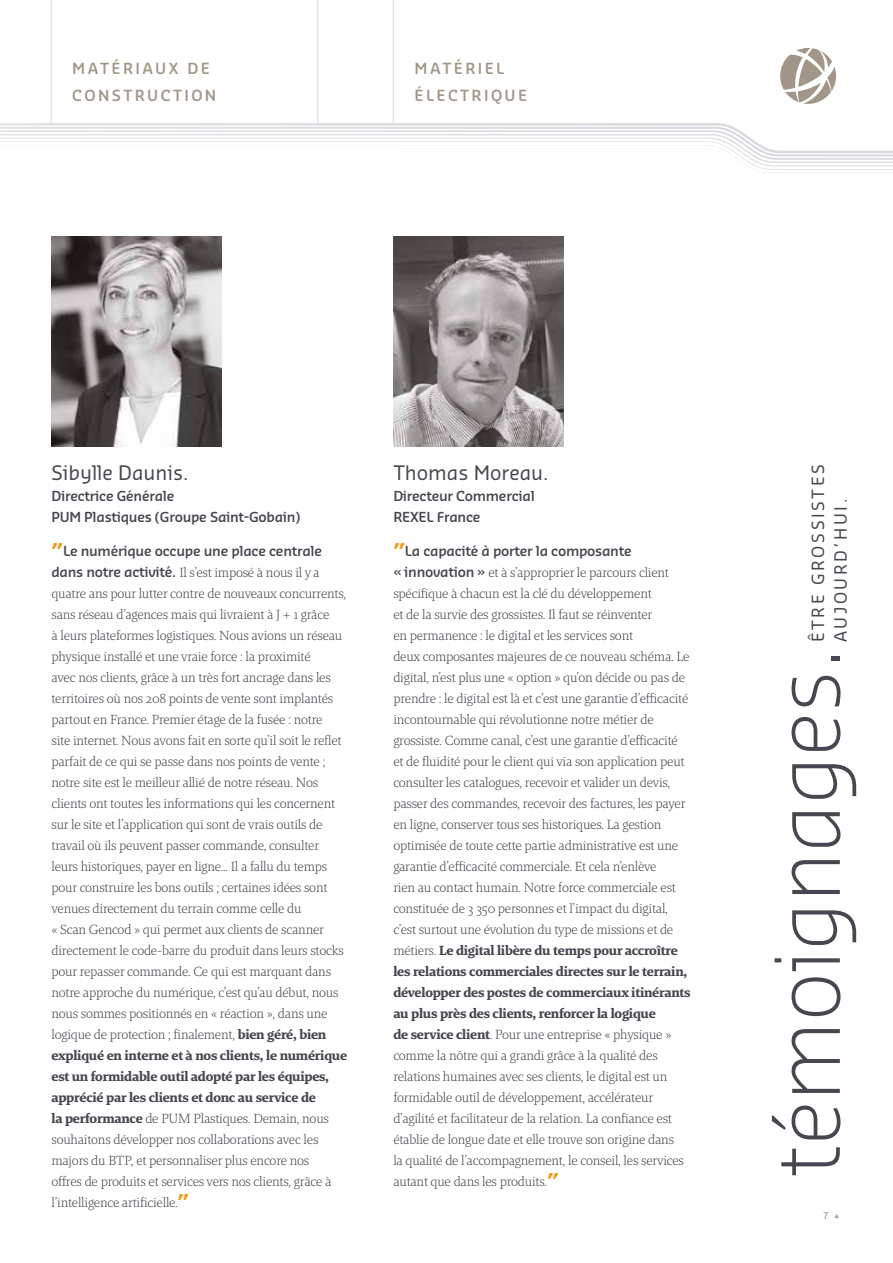
<style>
.page{position:relative;width:893px;height:1263px;background:#fff}
.page>*{position:absolute;margin:0;border:0;box-sizing:border-box;transform-origin:0 0}
.t1{font:300 87px "Sansa Pro";color:#48464f}
.t2{font:19.5px "Sansa Pro";color:#48464f}
.t3{font:16.5px/22.5px "Sansa Pro";letter-spacing:.16em;color:#48464f}
.t4{font:600 15px/27px "Sansa Pro";letter-spacing:.16em;color:#a19688}
.t5{font:300 13.5px/21px "Brando";letter-spacing:-.02em;color:#48464f}
.t6{font:600 13.5px/21px "Sansa Pro";letter-spacing:-.02em;color:#48464f}
.t7{font:600 9px "Sansa Pro";color:#a3a2ab}
.s1{font-size:24px;color:#f49712}
.s2{font-family:"Sansa Pro";font-weight:600}
.s3{font-weight:700}
.s4{font-family:"Sansa Pro";font-weight:600;font-size:24px;color:#f49712}
</style>
<div class="page">
<svg style="left:780px;top:48px;width:56px;height:56px"></svg>
<hr style="left:51px;top:0;width:1px;height:124px;background:#dad9de">
<img style="left:52px;top:236px;width:170px;height:211px">
<img style="left:394px;top:236px;width:170px;height:211px">
<svg style="left:0;top:123px;width:893px;height:47px"></svg>
<hr style="left:393px;top:0;width:1px;height:124px;background:#dad9de">
<hr style="left:317px;top:0;width:1px;height:124px;background:#dad9de">
<p class="t4" style="left:72px;top:54px;width:146px">MATÉRIAUX DE<br>CONSTRUCTION</p>
<p class="t4" style="left:415px;top:54px;width:114px">MATÉRIEL<br>ÉLECTRIQUE</p>
<h2 class="t2" style="left:51px;top:460px;width:139px">Sibylle Daunis.</h2>
<p class="t6" style="left:51px;top:485px;width:251px">Directrice Générale<br>PUM Plastiques (Groupe Saint-Gobain)</p>
<p class="t6" style="left:51px;top:540px;width:272px"><span class="s1">”</span>Le numérique occupe une place centrale</p>
<p class="t5" style="left:51px;top:562px;width:297px"><span class="s2">dans notre activité.</span> Il s’est imposé à nous il y a quatre ans pour lutter contre de nouveaux concurrents, sans réseau d’agences mais qui livraient à J + 1 grâce<br>à leurs plateformes logistiques. Nous avions un réseau physique installé et une vraie force : la proximité<br>avec nos clients, grâce à un très fort ancrage dans les territoires où nos 208 points de vente sont implantés partout en France. Premier étage de la fusée : notre<br>site internet. Nous avons fait en sorte qu’il soit le reflet parfait de ce qui se passe dans nos points de vente ; notre site est le meilleur allié de notre réseau. Nos clients ont toutes les informations qui les concernent sur le site et l’application qui sont de vrais outils de travail où ils peuvent passer commande, consulter leurs historiques, payer en ligne… Il a fallu du temps pour construire les bons outils ; certaines idées sont venues directement du terrain comme celle du<br>« Scan Gencod » qui permet aux clients de scanner directement le code-barre du produit dans leurs stocks pour repasser commande. Ce qui est marquant dans notre approche du numérique, c’est qu’au début, nous nous sommes positionnés en « réaction », dans une logique de protection ; finalement, <span class="s3">bien géré, bien expliqué en interne et à nos clients, le numérique est un formidable outil adopté par les équipes, apprécié par les clients et donc au service de<br>la performance</span> de PUM Plastiques. Demain, nous souhaitons développer nos collaborations avec les majors du BTP, et personnaliser plus encore nos<br>offres de produits et services vers nos clients, grâce à l’intelligence artificielle.<span class="s4">”</span></p>
<h2 class="t2" style="left:393px;top:460px;width:157px">Thomas Moreau.</h2>
<p class="t6" style="left:393px;top:485px;width:143px">Directeur Commercial<br>REXEL France</p>
<p class="t6" style="left:393px;top:540px;width:240px"><span class="s1">”</span>La capacité à porter la composante</p>
<p class="t5" style="left:393px;top:562px;width:299px"><span class="s2">« innovation »</span> et à s’approprier le parcours client spécifique à chacun est la clé du développement<br>et de la survie des grossistes. Il faut se réinventer<br>en permanence : le digital et les services sont<br>deux composantes majeures de ce nouveau schéma. Le digital, n’est plus une « option » qu’on décide ou pas de prendre : le digital est là et c’est une garantie d’efficacité incontournable qui révolutionne notre métier de grossiste. Comme canal, c’est une garantie d’efficacité et de fluidité pour le client qui via son application peut consulter les catalogues, recevoir et valider un devis, passer des commandes, recevoir des factures, les payer en ligne, conserver tous ses historiques. La gestion optimisée de toute cette partie administrative est une garantie d’efficacité commerciale. Et cela n’enlève<br>rien au contact humain. Notre force commerciale est constituée de 3 350 personnes et l’impact du digital, c’est surtout une évolution du type de missions et de métiers. <span class="s3">Le digital libère du temps pour accroître les relations commerciales directes sur le terrain, développer des postes de commerciaux itinérants au plus près des clients, renforcer la logique<br>de service client</span>. Pour une entreprise « physique » comme la nôtre qui a grandi grâce à la qualité des relations humaines avec ses clients, le digital est un formidable outil de développement, accélérateur d’agilité et facilitateur de la relation. La confiance est établie de longue date et elle trouve son origine dans<br>la qualité de l’accompagnement, le conseil, les services autant que dans les produits.<span class="s4">”</span></p>
<p class="t3" style="left:806px;top:642px;width:180px;rotate:-90deg">ÊTRE GROSSISTES<br>AUJOURD’HUI.</p>
<h1 class="t1" style="left:750px;top:1178px;width:533px;rotate:-90deg">témoignages.</h1>
<p class="t7" style="left:823px;top:1210px;width:7px">7</p>
</div>
